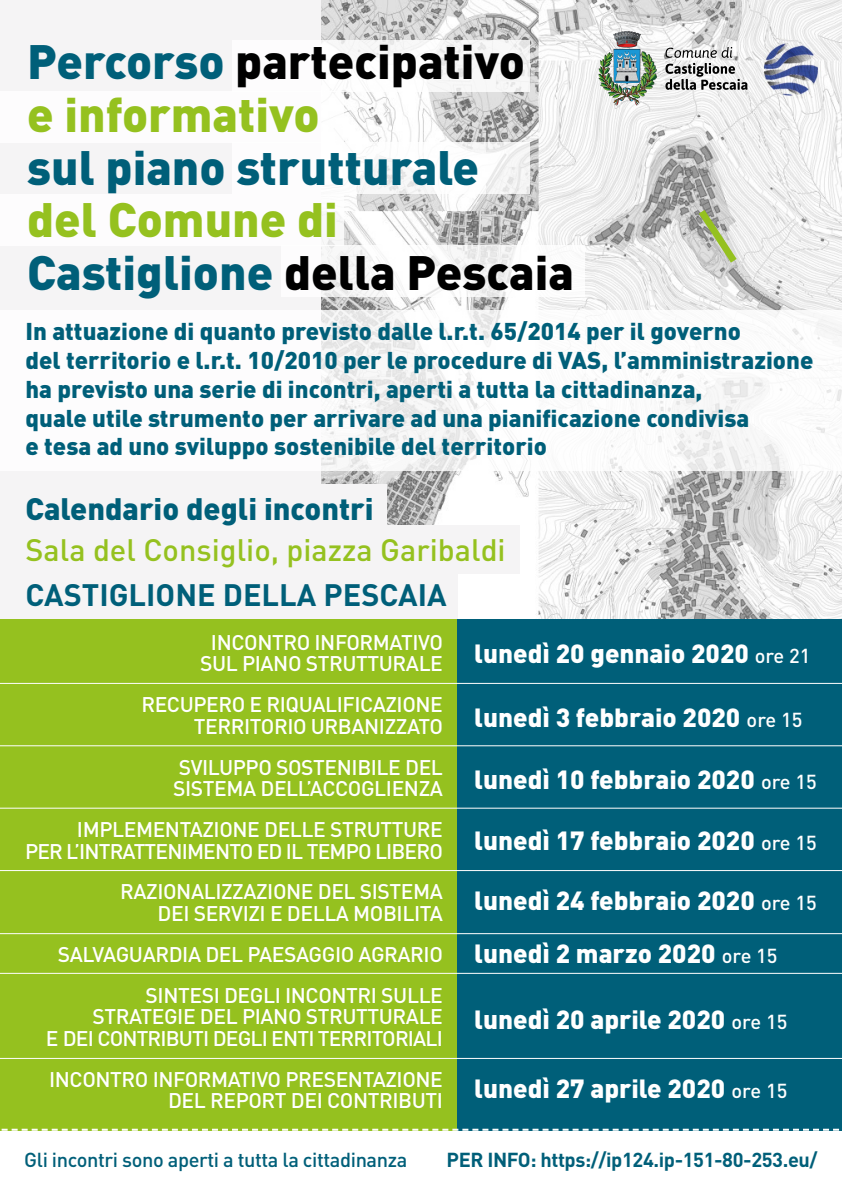
<style>
.page{position:relative;width:842px;height:1191px;background:#fff}
.page>*{position:absolute;margin:0;border:0;box-sizing:border-box;transform-origin:0 0}
.t1{font:900 47.7px/52.6px "DIN";color:#000}
.t2{font:900 47.7px "DIN";color:#005f79}
.t3{font:500 30.7px "DIN";color:#95c11f}
.t4{font:900 30.7px "DIN";color:#005f79}
.t5{font:700 30.7px "DIN";color:#005f79}
.t6{font:900 26px/52.4px "DIN";color:#fff}
.t7{font:900 24px/28.8px "DIN";color:#005f79}
.t8{font:500 21px/21.6px "DIN";letter-spacing:-.02em;color:#fff;text-align:right}
.t9{font:500 21px/21.6px "DIN";letter-spacing:-.04em;color:#fff;text-align:right}
.t10{font:500 20px "DIN";letter-spacing:-.02em;color:#005f79}
.t11{font:700 20px "DIN";letter-spacing:-.02em;color:#005f79}
.s1{color:#005f79}
.s2{color:#95c11f}
.s3{font-weight:500;font-size:20px}
</style>
<div class="page">
<img style="left:320px;top:0;width:522px;height:619px">
<div style="left:0;top:485px;width:387px;height:136px;background:#f5f4f5"></div>
<div style="left:0;top:619px;width:458px;height:511px;background:#95c11f"></div>
<div style="left:0;top:0;width:320px;height:490px;background:#f5f4f5"></div>
<div style="left:458px;top:619px;width:384px;height:511px;background:#005f79"></div>
<hr style="left:0;top:683px;width:842px;height:1px;background:#fff">
<hr style="left:0;top:745px;width:842px;height:1px;background:#fff">
<hr style="left:0;top:807px;width:842px;height:1px;background:#fff">
<hr style="left:0;top:870px;width:842px;height:1px;background:#fff">
<hr style="left:0;top:933px;width:842px;height:1px;background:#fff">
<hr style="left:0;top:972px;width:842px;height:1px;background:#fff">
<hr style="left:0;top:1058px;width:842px;height:1px;background:#fff">
<svg style="left:1px;top:1128px;width:839px;height:2px"></svg>
<svg style="left:665px;top:47px;width:82px;height:43px"></svg>
<img style="left:613px;top:31px;width:28px;height:17px">
<img style="left:756px;top:38px;width:66px;height:62px">
<svg style="left:699px;top:210px;width:38px;height:53px;background:#bdc5a5"></svg>
<div style="left:232px;top:40px;width:297px;height:52px;background:#fff"></div>
<div style="left:232px;top:142px;width:297px;height:52px;background:#fff"></div>
<div style="left:281px;top:245px;width:304px;height:52px;background:#fff"></div>
<div style="left:0;top:92px;width:343px;height:51px;background:#fff"></div>
<div style="left:0;top:194px;width:343px;height:51px;background:#fff"></div>
<div style="left:0;top:310px;width:842px;height:161px;background:#fff"></div>
<div style="left:30px;top:525px;width:490px;height:48px;background:#f5f4f5"></div>
<div style="left:0;top:569px;width:458px;height:50px;background:#f5f4f5"></div>
<h1 class="t1" style="left:27px;top:33px;width:500px"><span class="s1">Percorso</span> partecipativo <span class="s2">e informativo</span></h1>
<h1 class="t2" style="left:27px;top:135px;width:453px">sul piano strutturale</h1>
<h1 class="t1" style="left:27px;top:191px;width:548px"><span class="s2">del Comune di<br></span><span class="s1">Castiglione</span> della Pescaia</h1>
<p class="t7" style="left:26px;top:316px;width:789px">In attuazione di quanto previsto dalle l.r.t. 65/2014 per il governo<br>del territorio e l.r.t. 10/2010 per le procedure di VAS, l’amministrazione ha previsto una serie di incontri, aperti a tutta la cittadinanza,<br>quale utile strumento per arrivare ad una pianificazione condivisa<br>e tesa ad uno sviluppo sostenibile del territorio</p>
<h2 class="t4" style="left:26px;top:488px;width:350px">Calendario degli incontri</h2>
<h2 class="t3" style="left:26px;top:530px;width:482px">Sala del Consiglio, piazza Garibaldi</h2>
<h2 class="t5" style="left:26px;top:574px;width:423px">CASTIGLIONE DELLA PESCAIA</h2>
<p class="t8" style="left:200px;top:630px;width:244px;text-align:center">INCONTRO INFORMATIVO<br>SUL PIANO STRUTTURALE</p>
<p class="t8" style="left:141px;top:693px;width:303px">RECUPERO E RIQUALIFICAZIONE<br>TERRITORIO URBANIZZATO</p>
<p class="t8" style="left:173px;top:755px;width:271px;text-align:left">SVILUPPO SOSTENIBILE DEL<br>SISTEMA DELL’ACCOGLIENZA</p>
<p class="t9" style="left:25px;top:818px;width:419px">IMPLEMENTAZIONE DELLE STRUTTURE<br>PER L’INTRATTENIMENTO ED IL TEMPO LIBERO</p>
<p class="t8" style="left:120px;top:880px;width:324px">RAZIONALIZZAZIONE DEL SISTEMA<br>DEI SERVIZI E DELLA MOBILITA</p>
<p class="t8" style="left:58px;top:933px;width:387px;line-height:40.8px">SALVAGUARDIA DEL PAESAGGIO AGRARIO<br>SINTESI DEGLI INCONTRI SULLE</p>
<p class="t9" style="left:46px;top:1005px;width:398px">STRATEGIE DEL PIANO STRUTTURALE<br>E DEI CONTRIBUTI DEGLI ENTI TERRITORIALI</p>
<p class="t8" style="left:49px;top:1067px;width:395px">INCONTRO INFORMATIVO PRESENTAZIONE<br>DEL REPORT DEI CONTRIBUTI</p>
<p class="t6" style="left:474px;top:626px;width:338px">lunedì 20 gennaio 2020 <span class="s3">ore 21</span></p>
<p class="t6" style="left:474px;top:690px;width:330px">lunedì 3 febbraio 2020 <span class="s3">ore 15</span></p>
<p class="t6" style="left:474px;top:752px;width:344px">lunedì 10 febbraio 2020 <span class="s3">ore 15</span></p>
<p class="t6" style="left:474px;top:813px;width:344px">lunedì 17 febbraio 2020 <span class="s3">ore 15</span></p>
<p class="t6" style="left:474px;top:873px;width:344px">lunedì 24 febbraio 2020 <span class="s3">ore 15 </span>lunedì 2 marzo 2020 <span class="s3">ore 15</span></p>
<p class="t6" style="left:474px;top:992px;width:315px">lunedì 20 aprile 2020 <span class="s3">ore 15</span></p>
<p class="t6" style="left:474px;top:1060px;width:315px">lunedì 27 aprile 2020 <span class="s3">ore 15</span></p>
<p class="t10" style="left:24px;top:1147px;width:385px">Gli incontri sono aperti a tutta la cittadinanza</p>
<p class="t11" style="left:447px;top:1146px;width:373px">PER INFO: https://ip124.ip-151-80-253.eu/</p>
</div>
